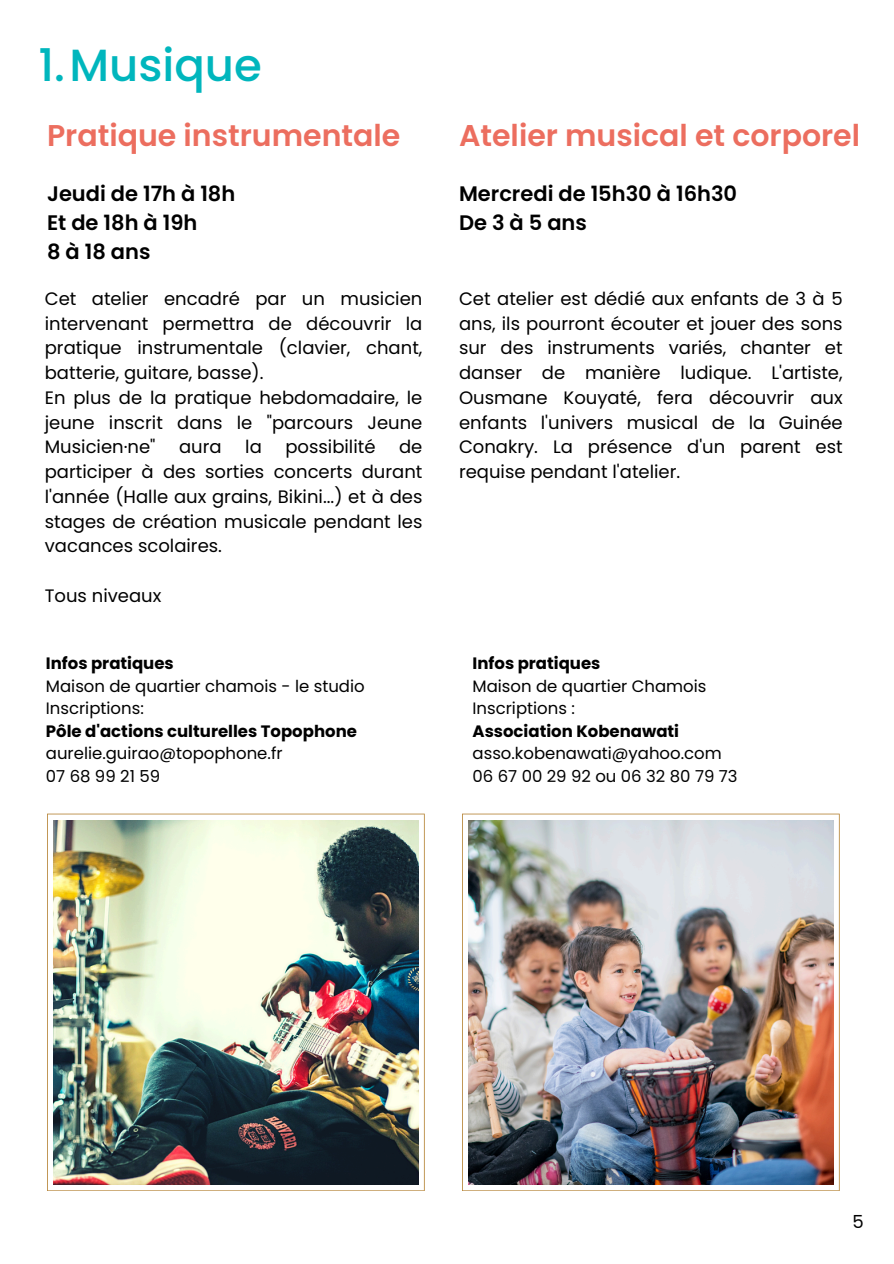
<style>
.page{position:relative;width:894px;height:1264px;background:#fff}
.page>*{position:absolute;margin:0;border:0;box-sizing:border-box;transform-origin:0 0}
.t1{font:500 45px "Poppins";color:#00b6bd}
.t2{font:600 30px "Poppins";color:#ec6e5f}
.t3{font:600 21px/29.2px "Poppins";color:#000}
.t4{font:18px/24.8px "Poppins";color:#000;text-align:justify}
.t5{font:16.5px/22.5px "Poppins";color:#000}
.t6{font:700 16.5px "Poppins";color:#000}
</style>
<div class="page">
<img style="left:47px;top:813px;width:377px;height:378px">
<img style="left:462px;top:813px;width:377px;height:378px">
<h1 class="t1" style="left:38px;top:33px;width:225px">1.Musique</h1>
<p class="t2" style="left:47px;top:115px;width:355px">Pratique instrumentale</p>
<p class="t3" style="left:47px;top:179px;width:190px">Jeudi de 17h à 18h<br>Et de 18h à 19h<br>8 à 18 ans</p>
<p class="t4" style="left:45px;top:286px;width:379px;text-align:left">Cet atelier encadré par un musicien intervenant permettra de découvrir la pratique instrumentale (clavier, chant, batterie, guitare, basse).<br>En plus de la pratique hebdomadaire, le jeune inscrit dans le "parcours Jeune Musicien·ne"</p>
<p class="t4" style="left:179px;top:434px;width:44px">aura</p>
<p class="t4" style="left:245px;top:434px;width:18px">la</p>
<p class="t4" style="left:285px;top:434px;width:92px">possibilité</p>
<p class="t4" style="left:45px;top:434px;width:379px;text-indent:354px">de participer à des sorties concerts durant l'année (Halle aux grains, Bikini...) et à des stages de création musicale pendant les vacances scolaires.</p>
<p class="t4" style="left:45px;top:583px;width:118px">Tous niveaux</p>
<p class="t6" style="left:46px;top:652px;width:129px">Infos pratiques</p>
<p class="t5" style="left:46px;top:674px;width:320px">Maison de quartier chamois - le studio<br>Inscriptions:</p>
<p class="t6" style="left:46px;top:719px;width:312px">Pôle d'actions culturelles Topophone</p>
<p class="t5" style="left:46px;top:742px;width:238px">aurelie.guirao@topophone.fr<br>07 68 99 21 59</p>
<h2 class="t2" style="left:459px;top:115px;width:402px">Atelier musical et corporel</h2>
<p class="t3" style="left:459px;top:179px;width:279px">Mercredi de 15h30 à 16h30<br>De3à5ans</p>
<p class="t4" style="left:459px;top:286px;width:385px">Cet atelier est dédié aux enfants de 3 à 5 ans, ils pourront écouter et jouer des sons sur des instruments variés, chanter et danser de manière ludique. L'artiste, Ousmane Kouyaté, fera découvrir aux enfants l'univers musical de la Guinée Conakry. La présence d'un parent est requise pendant l'atelier.</p>
<p class="t6" style="left:472px;top:652px;width:129px">Infos pratiques</p>
<p class="t5" style="left:472px;top:674px;width:235px">Maison de quartier Chamois<br>Inscriptions :</p>
<p class="t6" style="left:472px;top:719px;width:208px">Association Kobenawati</p>
<p class="t5" style="left:472px;top:742px;width:266px">asso.kobenawati@yahoo.com<br>06 67 00 29 92 ou 06 32 80 79 73</p>
<p class="t4" style="left:852px;top:1209px;width:13px">5</p>
</div>
